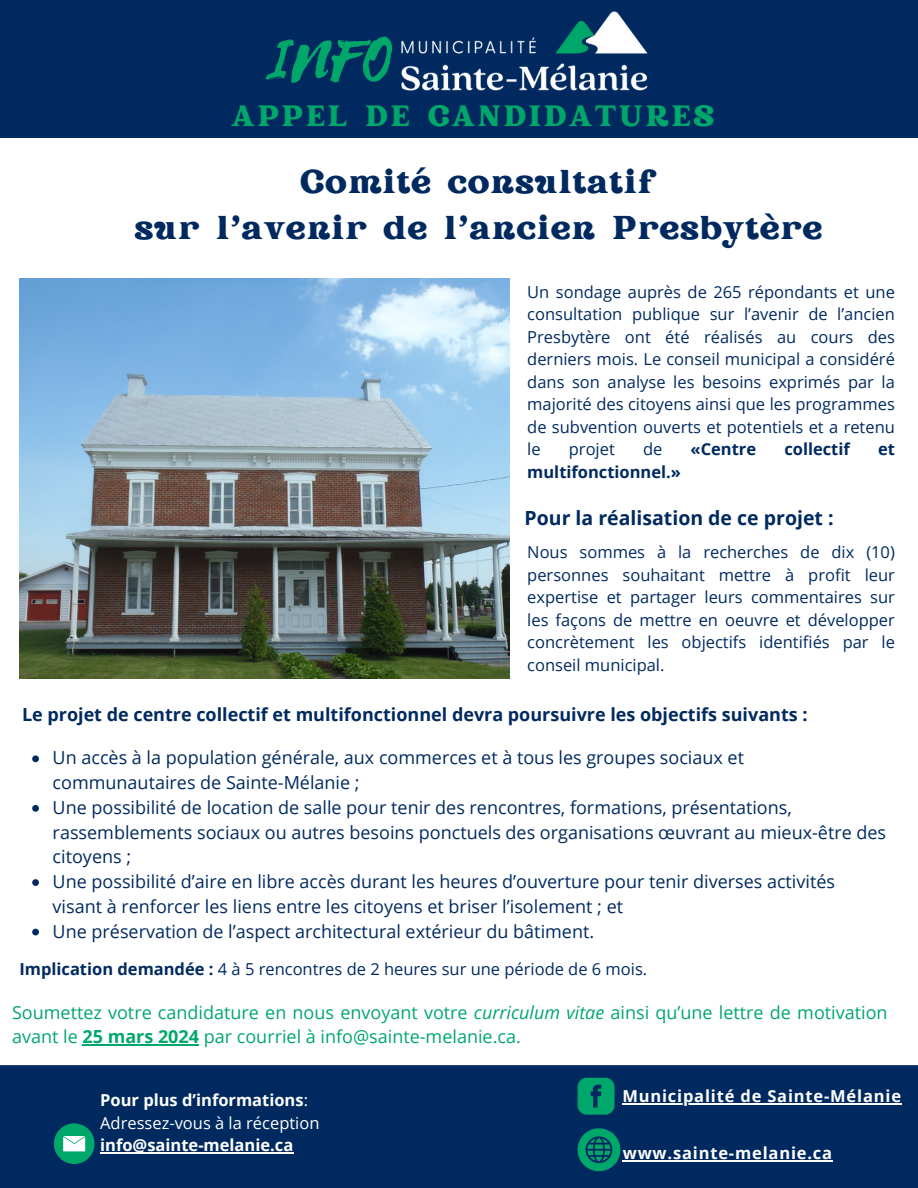
<style>
.page{position:relative;width:918px;height:1188px;background:#fff}
.page>*{position:absolute;margin:0;border:0;box-sizing:border-box;transform-origin:0 0}
.t1{font:66.6px "Selima";color:#00a76b}
.t2{font:33px/46.2px "Rundeck";color:#002a5f;text-align:center}
.t3{font:29.4px "Rundeck";letter-spacing:.05em;color:#00a76b}
.t4{font:700 19.5px "Open Sans";color:#002a5f}
.t5{font:18px/24.8px "Open Sans";color:#002a5f}
.t6{font:18px/24.8px "Open Sans";color:#00a76b}
.t7{font:700 18px "Open Sans";color:#002a5f}
.t8{font:16.5px/22.5px "Open Sans";color:#002a5f;text-align:justify}
.t9{font:700 16.5px "Open Sans";letter-spacing:.05em;color:#fff}
.t10{font:700 16.5px "Open Sans";color:#fff}
.t11{font:700 16.5px "Open Sans";color:#002a5f}
.t12{font:16.5px "Open Sans";color:#fff}
.s1{font-weight:700}
.s2{font-style:italic}
.s3{font-weight:400}
</style>
<div class="page">
<div style="left:0;top:0;width:918px;height:137px;background:#002a5f"></div>
<div style="left:0;top:1065px;width:918px;height:123px;background:#002a5f"></div>
<div style="left:54px;top:1123px;width:40px;height:41px;background:#00a76b;border-radius:50%"></div>
<svg style="left:63px;top:1136px;width:22px;height:15px"></svg>
<img style="left:382px;top:0;width:285px;height:110px">
<svg style="left:578px;top:1078px;width:37px;height:37px"></svg>
<svg style="left:578px;top:1128px;width:42px;height:43px;background:#076"></svg>
<img style="left:19px;top:279px;width:491px;height:399px">
<hr style="left:100px;top:1153px;width:193px;height:1px;background:#fff">
<hr style="left:622px;top:1103px;width:280px;height:1px;background:#fff">
<hr style="left:623px;top:1160px;width:210px;height:1px;background:#fff">
<hr style="left:83px;top:1044px;width:116px;height:2px;background:#00a76b">
<svg style="left:32px;top:755px;width:7px;height:7px"></svg>
<svg style="left:32px;top:805px;width:7px;height:7px"></svg>
<svg style="left:32px;top:879px;width:7px;height:7px"></svg>
<svg style="left:32px;top:929px;width:7px;height:6px"></svg>
<p class="t1" style="left:271px;top:24px;width:125px">INFO</p>
<p class="t3" style="left:231px;top:95px;width:485px">APPEL DE CANDIDATURES</p>
<h4 class="t2" style="left:134px;top:158px;width:690px">Comité consultatif<br>sur l’avenir de l’ancien Presbytère</h4>
<p class="t8" style="left:527px;top:280px;width:369px">Un sondage auprès de 265 répondants et une consultation publique sur l’avenir de l’ancien Presbytère ont été réalisés au cours des derniers mois. Le conseil municipal a considéré dans son analyse les besoins exprimés par la majorité des citoyens ainsi que les programmes de subvention ouverts et potentiels et a retenu le</p>
<p class="t8" style="left:569px;top:437px;width:48px">projet</p>
<p class="t8" style="left:643px;top:437px;width:21px">de</p>
<p class="t11" style="left:691px;top:438px;width:67px">«Centre</p>
<p class="t11" style="left:784px;top:438px;width:67px">collectif</p>
<p class="t11" style="left:878px;top:438px;width:18px">et</p>
<p class="t11" style="left:527px;top:460px;width:155px">multifonctionnel.»</p>
<p class="t4" style="left:525px;top:504px;width:311px">Pour la réalisation de ce projet :</p>
<p class="t8" style="left:527px;top:541px;width:369px">Nous sommes à la recherches de dix (10) personnes souhaitant mettre à profit leur expertise et partager leurs commentaires sur les façons de mettre en oeuvre et développer concrètement les objectifs identifiés par le conseil municipal.</p>
<p class="t7" style="left:22px;top:702px;width:787px">Le projet de centre collectif et multifonctionnel devra poursuivre les objectifs suivants :</p>
<h5 class="t5" style="left:53px;top:745px;width:693px">Un accès à la population générale, aux commerces et à tous les groupes sociaux et communautaires de Sainte-Mélanie ;</h5>
<p class="t5" style="left:53px;top:795px;width:835px">Une possibilité de location de salle pour tenir des rencontres, formations, présentations, rassemblements sociaux ou autres besoins ponctuels des organisations œuvrant au mieux-être des citoyens ;</p>
<p class="t5" style="left:53px;top:869px;width:784px">Une possibilité d’aire en libre accès durant les heures d’ouverture pour tenir diverses activités visant à renforcer les liens entre les citoyens et briser l’isolement ; et</p>
<p class="t5" style="left:53px;top:918px;width:543px">Une préservation de l’aspect architectural extérieur du bâtiment.</p>
<p class="t8" style="left:19px;top:957px;width:629px"><span class="s1">Implication demandée :</span> 4 à 5 rencontres de 2 heures sur une période de 6 mois.</p>
<p class="t6" style="left:12px;top:999px;width:877px">Soumettez votre candidature en nous envoyant votre <span class="s2">curriculum vitae</span> ainsi qu’une lettre de motivation avant le <span class="s1">25 mars 2024</span> par courriel à info@sainte-melanie.ca.</p>
<h1 class="t10" style="left:100px;top:1089px;width:209px">Pour plus d’informations<span class="s3">:</span></h1>
<h3 class="t12" style="left:100px;top:1111px;width:221px">Adressez-vous à la réception</h3>
<h2 class="t10" style="left:100px;top:1134px;width:195px">info@sainte-melanie.ca</h2>
<h4 class="t9" style="left:622px;top:1084px;width:280px">Municipalité de Sainte-Mélanie</h4>
<p class="t9" style="left:623px;top:1141px;width:211px">www.sainte-melanie.ca</p>
</div>
